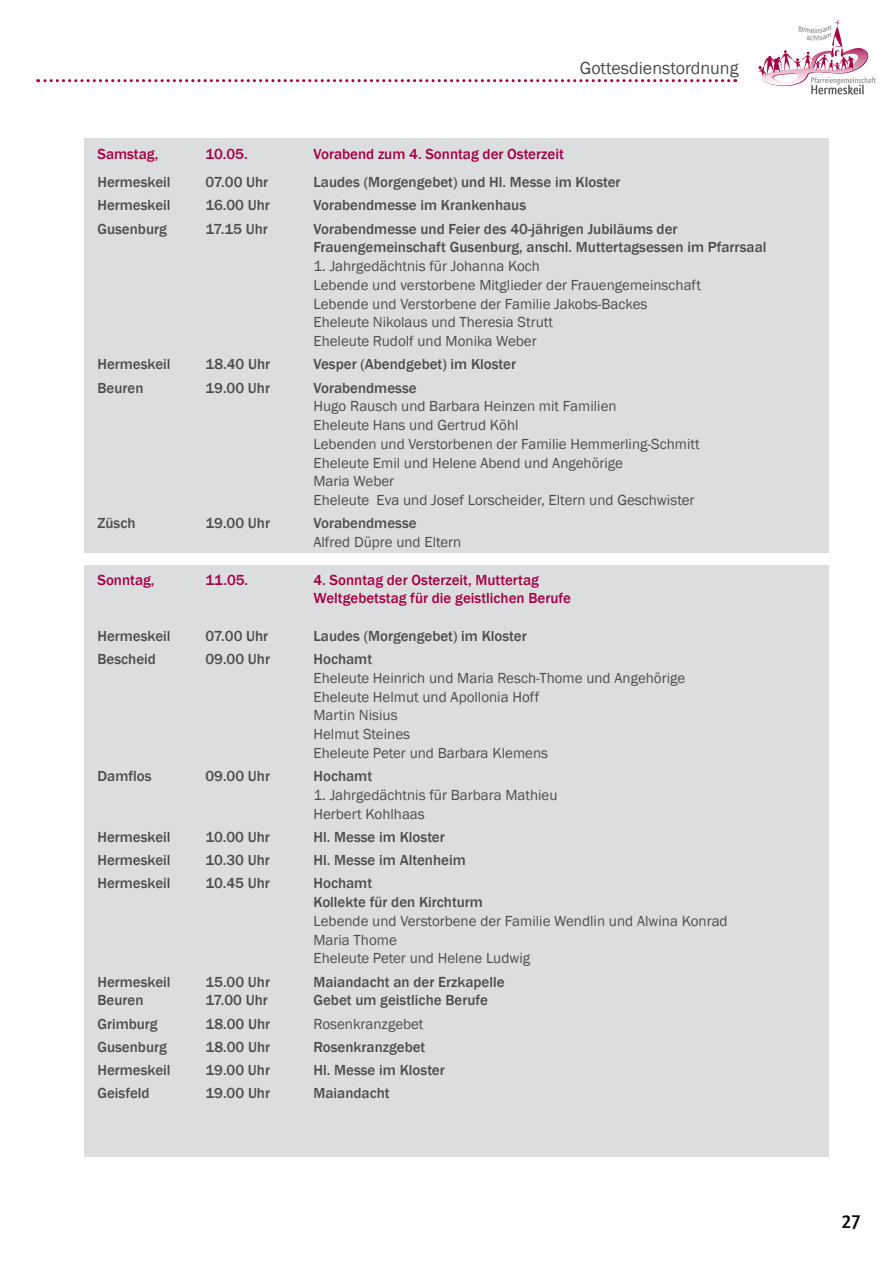
<style>
.page{position:relative;width:893px;height:1263px;background:#fff}
.page>*{position:absolute;margin:0;border:0;box-sizing:border-box;transform-origin:0 0}
.t1{font:700 21px "Qlassik";color:#000}
.t2{font:18px "Franklin Gothic";color:#4d4d4f}
.t3{font:500 15px/18.8px "Franklin Gothic";color:#4d4d4f}
.t4{font:15px/18.8px "Franklin Gothic";color:#4d4d4f}
.t5{font:500 15px/18.8px "Franklin Gothic";color:#a30046}
</style>
<div class="page">
<svg style="left:758px;top:20px;width:118px;height:75px"></svg>
<svg style="left:38px;top:79px;width:691px;height:3px"></svg>
<div style="left:85px;top:138px;width:744px;height:415px;background:#dcddde"></div>
<div style="left:85px;top:566px;width:744px;height:591px;background:#dcddde"></div>
<p class="t2" style="left:580px;top:57px;width:160px">Gottesdienstordnung</p>
<p class="t5" style="left:97px;top:145px;width:62px">Samstag,</p>
<p class="t5" style="left:205px;top:145px;width:44px">10.05.</p>
<p class="t5" style="left:313px;top:145px;width:252px">Vorabend zum 4. Sonntag der Osterzeit</p>
<p class="t3" style="left:97px;top:173px;width:75px">Hermeskeil</p>
<p class="t3" style="left:205px;top:173px;width:64px">07.00 Uhr</p>
<p class="t3" style="left:313px;top:173px;width:309px">Laudes (Morgengebet) und Hl. Messe im Kloster</p>
<p class="t3" style="left:97px;top:196px;width:75px">Hermeskeil</p>
<p class="t3" style="left:205px;top:196px;width:66px">16.00 Uhr</p>
<p class="t3" style="left:313px;top:196px;width:214px">Vorabendmesse im Krankenhaus</p>
<p class="t3" style="left:97px;top:219px;width:71px">Gusenburg</p>
<p class="t3" style="left:205px;top:219px;width:64px">17.15 Uhr</p>
<p class="t3" style="left:313px;top:219px;width:454px">Vorabendmesse und Feier des 40-jährigen Jubiläums der<br>Frauengemeinschaft Gusenburg, anschl. Muttertagsessen im Pfarrsaal</p>
<p class="t4" style="left:313px;top:257px;width:389px">1. Jahrgedächtnis für Johanna Koch<br>Lebende und verstorbene Mitglieder der Frauengemeinschaft Lebende und Verstorbene der Familie Jakobs-Backes Eheleute Nikolaus und Theresia Strutt<br>Eheleute Rudolf und Monika Weber</p>
<p class="t3" style="left:97px;top:355px;width:75px">Hermeskeil</p>
<p class="t3" style="left:205px;top:355px;width:66px">18.40 Uhr</p>
<p class="t3" style="left:313px;top:355px;width:204px">Vesper (Abendgebet) im Kloster</p>
<p class="t3" style="left:97px;top:378px;width:48px">Beuren</p>
<p class="t3" style="left:205px;top:378px;width:66px">19.00 Uhr</p>
<p class="t3" style="left:313px;top:378px;width:105px">Vorabendmesse</p>
<p class="t4" style="left:313px;top:397px;width:388px">Hugo Rausch und Barbara Heinzen mit Familien<br>Eheleute Hans und Gertrud Köhl<br>Lebenden und Verstorbenen der Familie Hemmerling-Schmitt Eheleute Emil und Helene Abend und Angehörige<br>Maria Weber<br>Eheleute Eva und Josef Lorscheider, Eltern und Geschwister</p>
<p class="t3" style="left:97px;top:514px;width:40px">Züsch</p>
<p class="t3" style="left:205px;top:514px;width:66px">19.00 Uhr</p>
<p class="t3" style="left:313px;top:514px;width:105px">Vorabendmesse</p>
<p class="t4" style="left:313px;top:533px;width:149px">Alfred Düpre und Eltern</p>
<p class="t5" style="left:97px;top:570px;width:59px">Sonntag,</p>
<p class="t5" style="left:205px;top:570px;width:44px">11.05.</p>
<p class="t5" style="left:313px;top:570px;width:259px">4. Sonntag der Osterzeit, Muttertag<br>Weltgebetstag für die geistlichen Berufe</p>
<p class="t3" style="left:97px;top:627px;width:75px">Hermeskeil</p>
<p class="t3" style="left:205px;top:627px;width:64px">07.00 Uhr</p>
<p class="t3" style="left:313px;top:627px;width:215px">Laudes (Morgengebet) im Kloster</p>
<p class="t3" style="left:97px;top:650px;width:60px">Bescheid</p>
<p class="t3" style="left:205px;top:650px;width:66px">09.00 Uhr</p>
<p class="t3" style="left:313px;top:650px;width:60px">Hochamt</p>
<p class="t4" style="left:313px;top:669px;width:373px">Eheleute Heinrich und Maria Resch-Thome und Angehörige<br>Eheleute Helmut und Apollonia Hoff<br>Martin Nisius<br>Helmut Steines<br>Eheleute Peter und Barbara Klemens</p>
<p class="t3" style="left:97px;top:767px;width:56px">Damflos</p>
<p class="t3" style="left:205px;top:767px;width:66px">09.00 Uhr</p>
<p class="t3" style="left:313px;top:767px;width:60px">Hochamt</p>
<p class="t4" style="left:313px;top:786px;width:246px">1. Jahrgedächtnis für Barbara Mathieu<br>Herbert Kohlhaas</p>
<p class="t3" style="left:97px;top:828px;width:75px">Hermeskeil</p>
<p class="t3" style="left:205px;top:828px;width:66px">10.00 Uhr</p>
<p class="t3" style="left:313px;top:828px;width:133px">Hl. Messe im Kloster</p>
<p class="t3" style="left:97px;top:851px;width:75px">Hermeskeil</p>
<p class="t3" style="left:205px;top:851px;width:66px">10.30 Uhr</p>
<p class="t3" style="left:313px;top:851px;width:154px">Hl. Messe im Altenheim</p>
<p class="t3" style="left:97px;top:874px;width:75px">Hermeskeil</p>
<p class="t3" style="left:205px;top:874px;width:66px">10.45 Uhr</p>
<p class="t3" style="left:313px;top:874px;width:171px">Hochamt<br>Kollekte für den Kirchturm</p>
<p class="t4" style="left:313px;top:912px;width:416px">Lebende und Verstorbene der Familie Wendlin und Alwina Konrad<br>Maria Thome<br>Eheleute Peter und Helene Ludwig</p>
<p class="t3" style="left:97px;top:972px;width:75px">Hermeskeil</p>
<p class="t3" style="left:205px;top:972px;width:66px">15.00 Uhr</p>
<p class="t3" style="left:313px;top:972px;width:193px">Maiandacht an der Erzkapelle</p>
<p class="t3" style="left:97px;top:991px;width:48px">Beuren</p>
<p class="t3" style="left:205px;top:991px;width:64px">17.00 Uhr</p>
<p class="t3" style="left:313px;top:991px;width:176px">Gebet um geistliche Berufe</p>
<p class="t3" style="left:97px;top:1014px;width:62px">Grimburg</p>
<p class="t3" style="left:205px;top:1014px;width:66px">18.00 Uhr</p>
<p class="t4" style="left:313px;top:1015px;width:112px">Rosenkranzgebet</p>
<p class="t3" style="left:97px;top:1038px;width:71px">Gusenburg</p>
<p class="t3" style="left:205px;top:1038px;width:66px">18.00 Uhr</p>
<p class="t3" style="left:313px;top:1038px;width:113px">Rosenkranzgebet</p>
<p class="t3" style="left:97px;top:1061px;width:75px">Hermeskeil</p>
<p class="t3" style="left:205px;top:1061px;width:66px">19.00 Uhr</p>
<p class="t3" style="left:313px;top:1061px;width:133px">Hl. Messe im Kloster</p>
<p class="t3" style="left:97px;top:1084px;width:54px">Geisfeld</p>
<p class="t3" style="left:205px;top:1084px;width:66px">19.00 Uhr</p>
<p class="t3" style="left:313px;top:1084px;width:78px">Maiandacht</p>
<h1 class="t1" style="left:842px;top:1208px;width:20px">27</h1>
</div>
